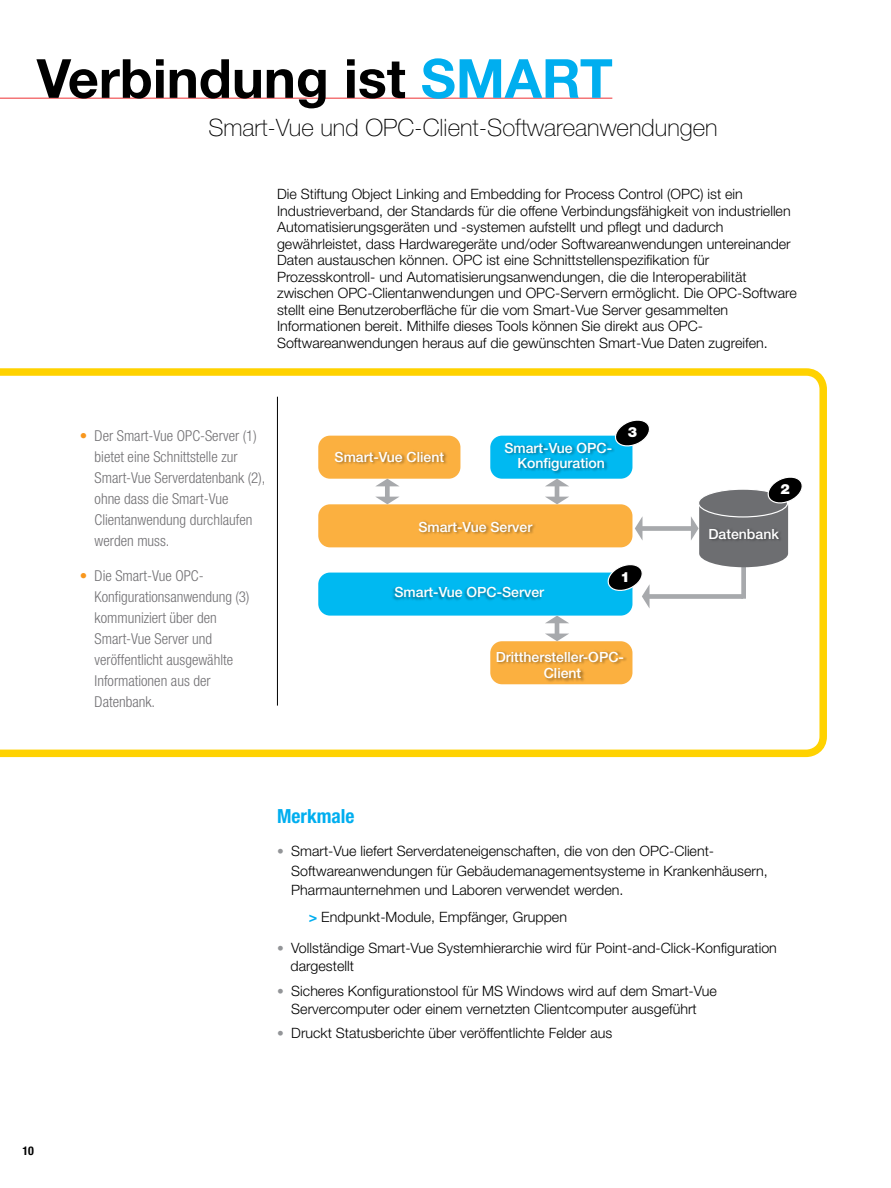
<style>
.page{position:relative;width:891px;height:1188px;background:#fff}
.page>*{position:absolute;margin:0;border:0;box-sizing:border-box;transform-origin:0 0}
.t1{font:700 54px "Helvetica Neue LT Std";color:#000}
.t2{font:100 24px "Helvetica Neue LT Std";color:#000}
.t3{font:700 condensed 19.5px "Helvetica Neue LT Std";color:#00aeef}
.t4{font:300 condensed 15px/21px "Helvetica Neue LT Std";color:#717073}
.t5{font:300 14.25px/16.5px "Helvetica Neue LT Std";color:#000}
.t6{font:500 14.1px/15.1px "Helvetica Neue LT Std";color:#fff;text-align:center}
.t7{font:900 14.1px "Helvetica Neue LT Std";color:#fff}
.t8{font:700 condensed 12px "Helvetica Neue LT Std";color:#000}
.s1{color:#00aeef}
.s2{color:#f8971d}
.s3{font-size:13.5px;color:#939598}
.s4{font-weight:700;color:#00aeef}
</style>
<div class="page">
<svg style="left:0;top:368px;width:827px;height:389px"></svg>
<div style="left:741px;top:564px;width:5px;height:35px;background:#a7a9ac"></div>
<div style="left:490px;top:436px;width:142px;height:43px;background:#00b9f1;border-radius:12px"></div>
<div style="left:490px;top:641px;width:142px;height:43px;background:#fbb040;border-radius:12px"></div>
<div style="left:318px;top:573px;width:314px;height:43px;background:#00b9f1;border-radius:12px"></div>
<div style="left:318px;top:504px;width:314px;height:43px;background:#fbb040;border-radius:12px"></div>
<div style="left:318px;top:436px;width:142px;height:43px;background:#fbb040;border-radius:12px"></div>
<svg style="left:612px;top:417px;width:39px;height:32px"></svg>
<div style="left:385px;top:485px;width:5px;height:14px;background:#a7a9ac"></div>
<svg style="left:375px;top:497px;width:24px;height:7px"></svg>
<hr style="left:555px;top:485px;width:4px;height:14px;background:#a7a9ac">
<svg style="left:545px;top:479px;width:24px;height:7px"></svg>
<svg style="left:545px;top:497px;width:24px;height:7px"></svg>
<hr style="left:555px;top:621px;width:4px;height:14px;background:#a7a9ac">
<svg style="left:545px;top:616px;width:24px;height:7px"></svg>
<svg style="left:545px;top:634px;width:24px;height:7px"></svg>
<div style="left:641px;top:526px;width:52px;height:5px;background:#a7a9ac"></div>
<svg style="left:635px;top:516px;width:8px;height:24px"></svg>
<svg style="left:691px;top:474px;width:113px;height:93px"></svg>
<div style="left:648px;top:594px;width:95px;height:5px;background:#a7a9ac"></div>
<svg style="left:605px;top:561px;width:45px;height:47px"></svg>
<img style="left:316px;top:448px;width:150px;height:40px">
<img style="left:488px;top:438px;width:150px;height:40px">
<img style="left:490px;top:647px;width:149px;height:40px">
<img style="left:392px;top:587px;width:151px;height:14px">
<img style="left:402px;top:521px;width:150px;height:36px">
<img style="left:697px;top:525px;width:97px;height:40px">
<hr style="left:277px;top:397px;width:1px;height:309px;background:#000">
<hr style="left:0;top:98px;width:612px;height:1px;background:#ee3134">
<h1 class="t1" style="left:37px;top:45px;width:578px">Verbindung ist <span class="s1">SMART</span></h1>
<h2 class="t2" style="left:208px;top:114px;width:511px">Smart-Vue und OPC-Client-Softwareanwendungen</h2>
<p class="t8" style="left:22px;top:1143px;width:13px">10</p>
<p class="t5" style="left:277px;top:186px;width:521px">Die Stiftung Object Linking and Embedding for Process Control (OPC) ist ein Industrieverband, der Standards für die offene Verbindungsfähigkeit von industriellen Automatisierungsgeräten und -systemen aufstellt und pflegt und dadurch gewährleistet, dass Hardwaregeräte und/oder Softwareanwendungen untereinander Daten austauschen können. OPC ist eine Schnittstellenspezifikation für Prozesskontroll- und Automatisierungsanwendungen, die die Interoperabilität zwischen OPC-Clientanwendungen und OPC-Servern ermöglicht. Die OPC-Software stellt eine Benutzeroberfläche für die vom Smart-Vue Server gesammelten Informationen bereit. Mithilfe dieses Tools können Sie direkt aus OPC-Softwareanwendungen heraus auf die gewünschten Smart-Vue Daten zugreifen.</p>
<p class="t4" style="left:95px;top:426px;width:172px;text-indent:-15px"><span class="s2">•</span> Der Smart-Vue OPC-Server (1) bietet eine Schnittstelle zur<br>Smart-Vue Serverdatenbank (2), ohne dass die Smart-Vue<br>Clientanwendung durchlaufen werden muss.</p>
<p class="t4" style="left:95px;top:565px;width:156px;text-indent:-15px"><span class="s2">•</span> Die Smart-Vue OPC-<br>Konfigurationsanwendung (3) kommuniziert über den<br>Smart-Vue Server und veröffentlicht ausgewählte<br>Informationen aus der<br>Datenbank.</p>
<p class="t6" style="left:335px;top:449px;width:111px">Smart-Vue Client</p>
<p class="t6" style="left:505px;top:440px;width:109px">Smart-Vue OPC-<br>Konfiguration</p>
<p class="t7" style="left:628px;top:424px;width:11px">3</p>
<p class="t6" style="left:418px;top:519px;width:115px">Smart-Vue Server</p>
<p class="t6" style="left:395px;top:585px;width:151px">Smart-Vue OPC-Server</p>
<p class="t7" style="left:621px;top:568px;width:11px">1</p>
<p class="t6" style="left:496px;top:648px;width:130px;line-height:16.8px">Dritthersteller-OPC-<br>Client</p>
<p class="t7" style="left:781px;top:481px;width:11px">2</p>
<p class="t6" style="left:709px;top:527px;width:72px">Datenbank</p>
<h3 class="t3" style="left:277px;top:804px;width:79px">Merkmale</h3>
<p class="t5" style="left:291px;top:841px;width:478px;line-height:19.5px;text-indent:-14px"><span class="s3">•</span> Smart-Vue liefert Serverdateneigenschaften, die von den OPC-Client-<br>Softwareanwendungen für Gebäudemanagementsysteme in Krankenhäusern,<br>Pharmaunternehmen und Laboren verwendet werden.</p>
<p class="t5" style="left:309px;top:909px;width:260px"><span class="s4">&gt;</span> Endpunkt-Module, Empfänger, Gruppen</p>
<p class="t5" style="left:291px;top:939px;width:488px;line-height:18px;text-indent:-14px"><span class="s3">•</span> Vollständige Smart-Vue Systemhierarchie wird für Point-and-Click-Konfiguration dargestellt</p>
<p class="t5" style="left:277px;top:982px;width:441px;line-height:18px;text-align:center"><span class="s3">•</span> Sicheres Konfigurationstool für MS Windows wird auf dem Smart-Vue<br>Servercomputer oder einem vernetzten Clientcomputer ausgeführt</p>
<p class="t5" style="left:277px;top:1025px;width:337px"><span class="s3">•</span> Druckt Statusberichte über veröffentlichte Felder aus</p>
</div>
